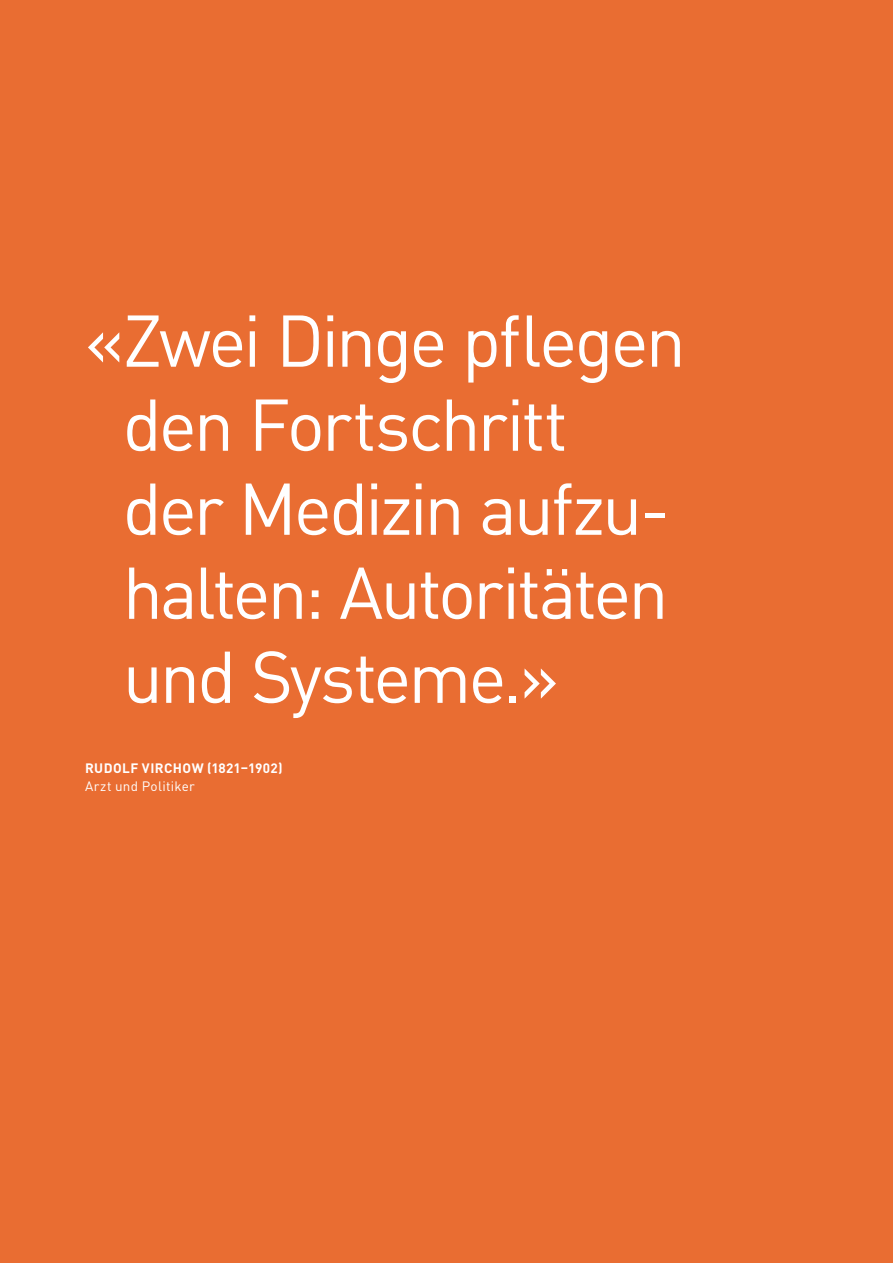
<style>
.page{position:relative;width:893px;height:1263px;background:#e96d32}
.page>*{position:absolute;margin:0;border:0;box-sizing:border-box;transform-origin:0 0}
.t1{font:72px/84px "DIN";letter-spacing:-.045em;color:#fff}
.t2{font:700 13.5px "DIN";letter-spacing:.03em;color:#fff}
.t3{font:13.5px "DIN";letter-spacing:.02em;color:#fff}
</style>
<div class="page">
<p class="t1" style="left:123px;top:296px;width:565px;text-indent:-38px">«Zwei Dinge pflegen den Fortschritt der Medizin aufzu&shy;halten: Autoritäten und Systeme.»</p>
<p class="t2" style="left:85px;top:759px;width:199px">RUDOLF VIRCHOW (1821–1902)</p>
<p class="t3" style="left:85px;top:777px;width:111px">Arzt und Politiker</p>
</div>
